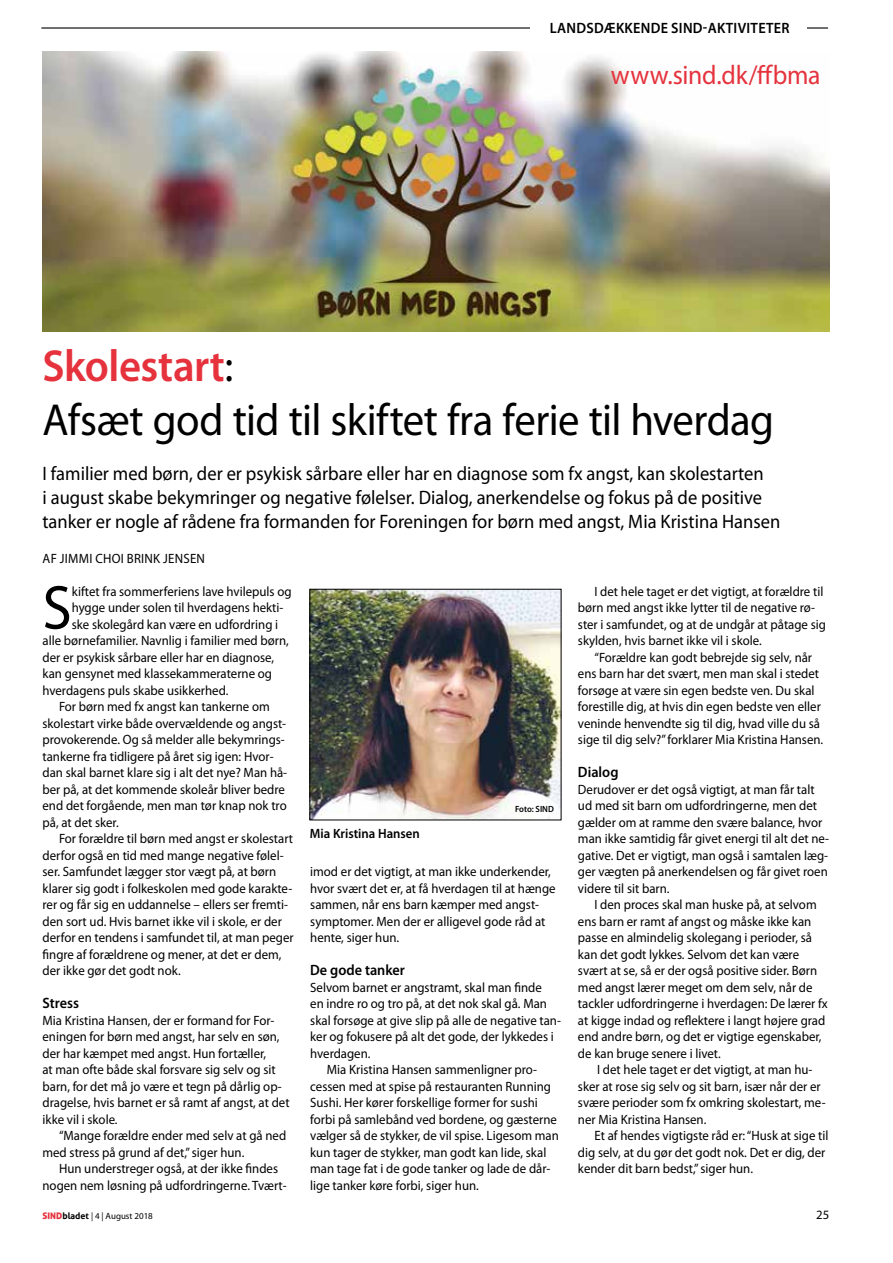
<style>
.page{position:relative;width:893px;height:1263px;background:#fff}
.page>*{position:absolute;margin:0;border:0;box-sizing:border-box;transform-origin:0 0}
.t1{font:62.4px "Myriad Pro";color:#000;scale:.95 1}
.t2{font:45px/54px "Myriad Pro";letter-spacing:-.01em;color:#000;scale:.95 1}
.t3{font:27px "Myriad Pro";letter-spacing:-.01em;color:#e5323d;scale:.95 1}
.t4{font:19.5px/24px "Myriad Pro";color:#000;scale:.95 1}
.t5{font:600 15px "Myriad Pro";letter-spacing:.02em;color:#000;scale:.95 1}
.t6{font:600 15px "Myriad Pro";color:#000;scale:.95 1}
.t7{font:13.5px/16.5px "Myriad Pro";color:#000;scale:.95 1}
.t8{font:13.5px "Myriad Pro";letter-spacing:.02em;color:#000;scale:.95 1}
.t9{font:600 13.5px "Myriad Pro";color:#000;scale:.95 1}
.t10{font:12.75px "Myriad Pro";color:#000}
.t11{font:9px "Myriad Pro";color:#000}
.t12{font:600 9px "Myriad Pro";color:#000;scale:.95 1}
.s1{font-weight:600;color:#e5323d}
.s2{font-family:"Aller Display";color:#e5323d}
.s3{font-family:"Aller";font-weight:700}
</style>
<div class="page">
<img style="left:43px;top:51px;width:786px;height:281px">
<img style="left:311px;top:591px;width:248px;height:227px">
<div style="left:309px;top:589px;width:252px;height:231px;border:1px solid #000"></div>
<hr style="left:41px;top:27px;width:787px;height:2px;background:#000">
<div style="left:530px;top:21px;width:276px;height:16px;background:#fff"></div>
<p class="t5" style="left:550px;top:18px;width:254px">LANDSDÆKKENDE SIND-AKTIVITETER</p>
<h3 class="t3" style="left:611px;top:58px;width:222px">www.sind.dk/ffbma</h3>
<h2 class="t2" style="left:43px;top:338px;width:772px"><span class="s1">Skolestart</span>:<br>Afsæt god tid til skiftet fra ferie til hverdag</h2>
<p class="t4" style="left:43px;top:461px;width:778px">I familier med børn, der er psykisk sårbare eller har en diagnose som fx angst, kan skolestarten<br>i august skabe bekymringer og negative følelser. Dialog, anerkendelse og fokus på de positive tanker er nogle af rådene fra formanden for Foreningen for børn med angst, Mia Kristina Hansen</p>
<p class="t8" style="left:43px;top:550px;width:172px">AF JIMMI CHOI BRINK JENSEN</p>
<h1 class="t1" style="left:43px;top:569px;width:32px">S</h1>
<p class="t7" style="left:72px;top:583px;width:233px">kiftet fra sommerferiens lave hvilepuls og</p>
<p class="t7" style="left:578px;top:583px;width:263px;text-indent:17px">I det hele taget er det vigtigt, at forældre til børn med angst ikke lytter til de negative rø&shy;ster i samfundet, og at de undgår at påtage sig skylden, hvis barnet ikke vil i skole.</p>
<p class="t7" style="left:578px;top:649px;width:260px;text-indent:17px">“Forældre kan godt bebrejde sig selv, når ens barn har det svært, men man skal i stedet forsøge at være sin egen bedste ven. Du skal forestille dig, at hvis din egen bedste ven eller veninde henvendte sig til dig, hvad ville du så sige til dig selv?” forklarer Mia Kristina Hansen.</p>
<p class="t5" style="left:578px;top:762px;width:44px">Dialog</p>
<p class="t7" style="left:578px;top:781px;width:266px">Derudover er det også vigtigt, at man får talt ud med sit barn om udfordringerne, men det gælder om at ramme den svære balance, hvor man ikke samtidig får givet energi til alt det ne&shy;gative. Det er vigtigt, man også i samtalen læg&shy;ger vægten på anerkendelsen og får givet roen videre til sit barn.</p>
<p class="t7" style="left:578px;top:896px;width:265px;text-indent:17px">I den proces skal man huske på, at selvom ens barn er ramt af angst og måske ikke kan passe en almindelig skolegang i perioder, så kan det godt lykkes. Selvom det kan være svært at se, så er der også positive sider. Børn med angst lærer meget om dem selv, når de tackler udfordringerne i hverdagen: De lærer fx at kigge indad og reflektere i langt højere grad end andre børn, og det er vigtige egenskaber, de kan bruge senere i livet.</p>
<p class="t7" style="left:578px;top:1061px;width:262px;text-indent:19px">I det hele taget er det vigtigt, at man hu&shy;sker at rose sig selv og sit barn, især når der er svære perioder som fx omkring skolestart, me&shy;ner Mia Kristina Hansen.</p>
<p class="t7" style="left:578px;top:1127px;width:265px;text-indent:17px">Et af hendes vigtigste råd er: “Husk at sige til dig selv, at du gør det godt nok. Det er dig, der kender dit barn bedst,” siger hun.</p>
<p class="t7" style="left:72px;top:599px;width:224px">hygge under solen til hverdagens hekti-</p>
<p class="t7" style="left:72px;top:616px;width:219px">ske skolegård kan være en udfordring i</p>
<p class="t7" style="left:43px;top:632px;width:261px">alle børnefamilier. Navnlig i familier med børn,</p>
<p class="t7" style="left:43px;top:649px;width:245px">der er psykisk sårbare eller har en diagnose,</p>
<p class="t7" style="left:43px;top:665px;width:243px">kan gensynet med klassekammeraterne og</p>
<p class="t7" style="left:43px;top:682px;width:197px">hverdagens puls skabe usikkerhed.</p>
<p class="t7" style="left:59px;top:698px;width:223px">For børn med fx angst kan tankerne om</p>
<p class="t7" style="left:43px;top:715px;width:258px">skolestart virke både overvældende og angst-</p>
<p class="t7" style="left:43px;top:731px;width:257px">provokerende. Og så melder alle bekymrings-</p>
<p class="t7" style="left:43px;top:748px;width:245px">tankerne fra tidligere på året sig igen: Hvor-</p>
<p class="t7" style="left:43px;top:764px;width:259px">dan skal barnet klare sig i alt det nye? Man hå-</p>
<p class="t7" style="left:43px;top:781px;width:257px">ber på, at det kommende skoleår bliver bedre</p>
<p class="t7" style="left:43px;top:797px;width:259px">end det forgående, men man tør knap nok tro</p>
<p class="t7" style="left:43px;top:814px;width:82px">på, at det sker.</p>
<p class="t7" style="left:59px;top:830px;width:248px">For forældre til børn med angst er skolestart</p>
<p class="t7" style="left:43px;top:847px;width:255px">derfor også en tid med mange negative følel-</p>
<p class="t7" style="left:43px;top:863px;width:248px">ser. Samfundet lægger stor vægt på, at børn</p>
<p class="t7" style="left:43px;top:880px;width:264px">klarer sig godt i folkeskolen med gode karakte-</p>
<p class="t7" style="left:43px;top:896px;width:260px">rer og får sig en uddannelse – ellers ser fremti-</p>
<p class="t7" style="left:43px;top:913px;width:253px">den sort ud. Hvis barnet ikke vil i skole, er der</p>
<p class="t7" style="left:43px;top:929px;width:266px">derfor en tendens i samfundet til, at man peger</p>
<p class="t7" style="left:43px;top:946px;width:253px">fingre af forældrene og mener, at det er dem,</p>
<p class="t7" style="left:43px;top:962px;width:147px">der ikke gør det godt nok.</p>
<p class="t5" style="left:43px;top:993px;width:40px">Stress</p>
<p class="t7" style="left:43px;top:1012px;width:262px">Mia Kristina Hansen, der er formand for For&shy;eningen for børn med angst, har selv en søn, der har kæmpet med angst. Hun fortæller,<br>at man ofte både skal forsvare sig selv og sit barn, for det må jo være et tegn på dårlig op&shy;dragelse, hvis barnet er så ramt af angst, at det ikke vil i skole.</p>
<p class="t7" style="left:43px;top:1127px;width:258px;text-indent:17px">“Mange forældre ender med selv at gå ned med stress på grund af det,” siger hun.</p>
<p class="t7" style="left:43px;top:1160px;width:259px;text-align:center">Hun understreger også, at der ikke findes nogen nem løsning på udfordringerne. Tvært-</p>
<p class="t12" style="left:515px;top:803px;width:42px">Foto: SIND</p>
<p class="t9" style="left:310px;top:825px;width:117px">Mia Kristina Hansen</p>
<p class="t7" style="left:310px;top:863px;width:260px">imod er det vigtigt, at man ikke underkender, hvor svært det er, at få hverdagen til at hænge sammen, når ens barn kæmper med angst&shy;symptomer. Men der er alligevel gode råd at hente, siger hun.</p>
<p class="t6" style="left:310px;top:960px;width:101px">De gode tanker</p>
<p class="t7" style="left:310px;top:979px;width:245px">Selvom barnet er angstramt, skal man finde</p>
<p class="t7" style="left:310px;top:995px;width:251px">en indre ro og tro på, at det nok skal gå. Man</p>
<p class="t7" style="left:310px;top:1012px;width:265px">skal forsøge at give slip på alle de negative tan-</p>
<p class="t7" style="left:310px;top:1028px;width:258px">ker og fokusere på alt det gode, der lykkedes i</p>
<p class="t7" style="left:310px;top:1045px;width:65px">hverdagen.</p>
<p class="t7" style="left:327px;top:1061px;width:223px">Mia Kristina Hansen sammenligner pro-</p>
<p class="t7" style="left:310px;top:1078px;width:255px">cessen med at spise på restauranten Running</p>
<p class="t7" style="left:310px;top:1094px;width:241px">Sushi. Her kører forskellige former for sushi</p>
<p class="t7" style="left:310px;top:1111px;width:261px">forbi på samlebånd ved bordene, og gæsterne</p>
<p class="t7" style="left:310px;top:1127px;width:263px">vælger så de stykker, de vil spise. Ligesom man</p>
<p class="t7" style="left:310px;top:1144px;width:250px">kun tager de stykker, man godt kan lide, skal</p>
<p class="t7" style="left:310px;top:1160px;width:254px">man tage fat i de gode tanker og lade de dår-</p>
<p class="t7" style="left:310px;top:1177px;width:179px">lige tanker køre forbi, siger hun.</p>
<p class="t11" style="left:43px;top:1210px;width:112px"><span class="s2">SIND</span><span class="s3">bladet</span> | 4 | August 2018</p>
<p class="t10" style="left:816px;top:1207px;width:15px">25</p>
</div>
